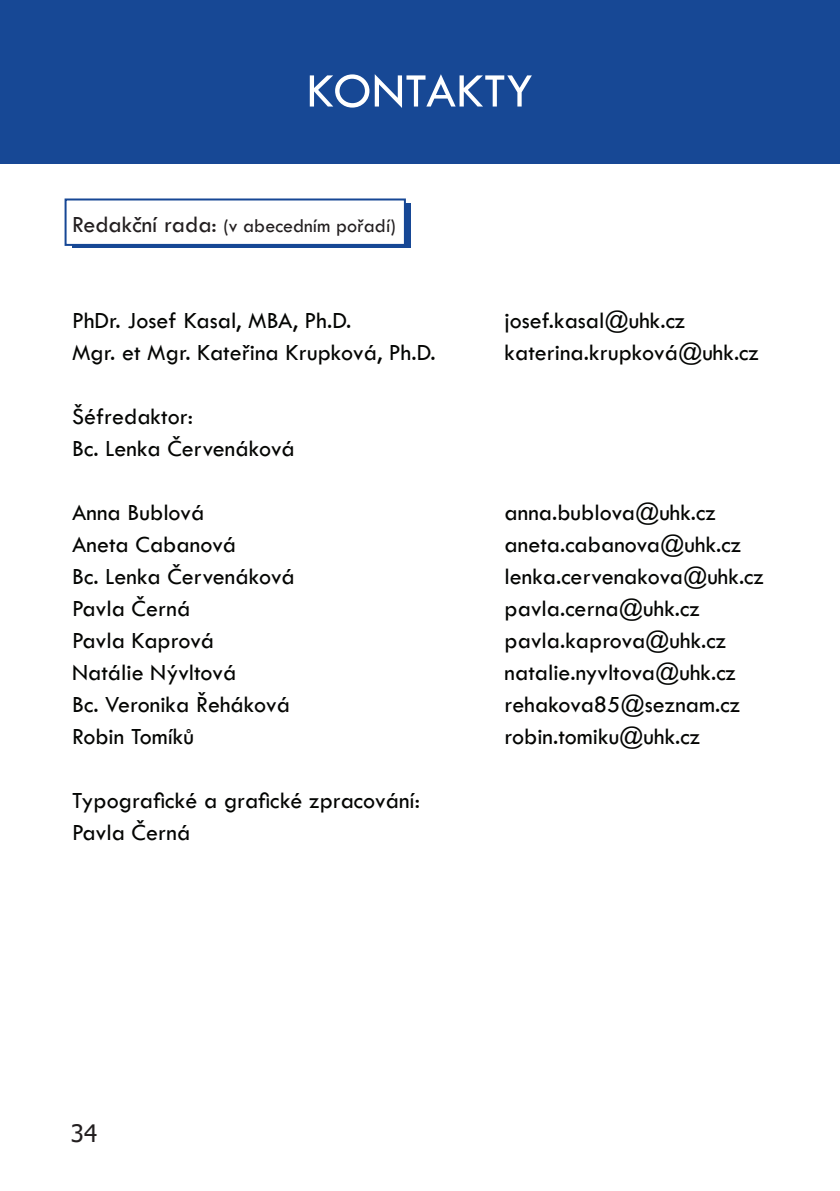
<style>
.page{position:relative;width:840px;height:1191px;background:#fff}
.page>*{position:absolute;margin:0;border:0;box-sizing:border-box;transform-origin:0 0}
.t1{font:50px "Tw Cen";color:#fff}
.t2{font:24px "Tw Cen";color:#040503}
.t3{font:24px "Tahoma";color:#231f20}
.t4{font:20px "Tw Cen";color:#231f20}
.s1{font-size:24px}
</style>
<div class="page">
<div style="left:72px;top:203px;width:338px;height:44px;background:#174895"></div>
<div style="left:64px;top:198px;width:341px;height:48px;background:#fff;border:2px solid #164795"></div>
<div style="left:0;top:0;width:839px;height:164px;background:#174895"></div>
<h1 class="t1" style="left:306px;top:61px;width:228px">KONTAKTY</h1>
<p class="t4" style="left:72px;top:214px;width:325px"><span class="s1">Redakční rada:</span> (v abecedním pořadí)</p>
<p class="t2" style="left:72px;top:306px;width:281px">PhDr. Josef Kasal, MBA, Ph.D.</p>
<p class="t2" style="left:504px;top:306px;width:182px">josef.kasal@uhk.cz</p>
<p class="t2" style="left:72px;top:338px;width:365px">Mgr. et Mgr. Kateřina Krupková, Ph.D.</p>
<p class="t2" style="left:504px;top:338px;width:256px">katerina.krupková@uhk.cz</p>
<p class="t2" style="left:72px;top:402px;width:122px">Šéfredaktor:</p>
<p class="t2" style="left:72px;top:434px;width:224px">Bc. Lenka Červenáková</p>
<p class="t2" style="left:72px;top:498px;width:134px">Anna Bublová</p>
<p class="t2" style="left:504px;top:498px;width:213px">anna.bublova@uhk.cz</p>
<p class="t2" style="left:72px;top:530px;width:165px">Aneta Cabanová</p>
<p class="t2" style="left:504px;top:530px;width:238px">aneta.cabanova@uhk.cz</p>
<p class="t2" style="left:72px;top:562px;width:224px">Bc. Lenka Červenáková</p>
<p class="t2" style="left:504px;top:562px;width:261px">lenka.cervenakova@uhk.cz</p>
<p class="t2" style="left:72px;top:594px;width:120px">Pavla Černá</p>
<p class="t2" style="left:504px;top:594px;width:197px">pavla.cerna@uhk.cz</p>
<p class="t2" style="left:72px;top:626px;width:143px">Pavla Kaprová</p>
<p class="t2" style="left:504px;top:626px;width:223px">pavla.kaprova@uhk.cz</p>
<p class="t2" style="left:72px;top:658px;width:166px">Natálie Nývltová</p>
<p class="t2" style="left:504px;top:658px;width:233px">natalie.nyvltova@uhk.cz</p>
<p class="t2" style="left:72px;top:690px;width:219px">Bc. Veronika Řeháková</p>
<p class="t2" style="left:504px;top:690px;width:237px">rehakova85@seznam.cz</p>
<p class="t2" style="left:72px;top:722px;width:123px">Robin Tomíků</p>
<p class="t2" style="left:504px;top:722px;width:197px">robin.tomiku@uhk.cz</p>
<p class="t2" style="left:72px;top:786px;width:349px">Typografické a grafické zpracování:</p>
<p class="t2" style="left:72px;top:818px;width:120px">Pavla Černá</p>
<p class="t3" style="left:71px;top:1117px;width:28px">34</p>
</div>
